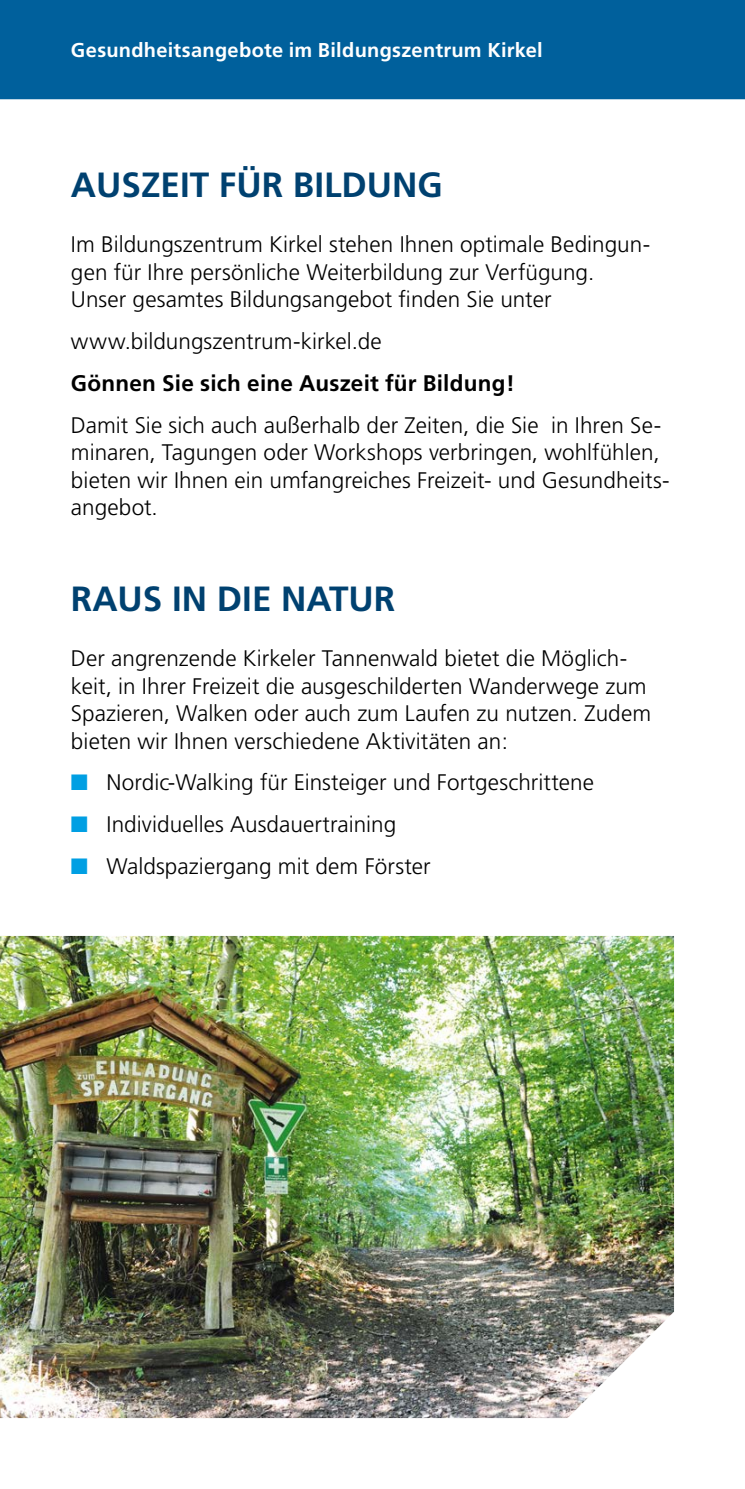
<style>
.page{position:relative;width:745px;height:1489px;background:#fff}
.page>*{position:absolute;margin:0;border:0;box-sizing:border-box;transform-origin:0 0}
.t1{font:700 35px "Frutiger";color:#004170}
.t2{font:300 22.5px/27.5px "Frutiger";color:#000}
.t3{font:700 22.5px "Frutiger";letter-spacing:.01em;color:#000}
.t4{font:700 20px "Frutiger";letter-spacing:.015em;color:#fff}
.s1{color:#009fe3}
</style>
<div class="page">
<div style="left:0;top:0;width:744px;height:99px;background:#00609c"></div>
<img style="left:0;top:935px;width:673px;height:482px">
<p class="t4" style="left:71px;top:39px;width:473px">Gesundheitsangebote im Bildungszentrum Kirkel</p>
<h1 class="t1" style="left:71px;top:165px;width:373px">AUSZEIT FÜR BILDUNG</h1>
<p class="t2" style="left:71px;top:231px;width:580px">Im Bildungszentrum Kirkel stehen Ihnen optimale Bedingun&shy;gen für Ihre persönliche Weiterbildung zur Verfügung.<br>Unser gesamtes Bildungsangebot finden Sie unter</p>
<p class="t2" style="left:71px;top:327px;width:312px">www.bildungszentrum-kirkel.de</p>
<p class="t3" style="left:71px;top:370px;width:445px">Gönnen Sie sich eine Auszeit für Bildung!</p>
<p class="t2" style="left:71px;top:411px;width:599px">Damit Sie sich auch außerhalb der Zeiten, die Sie in Ihren Se&shy;minaren, Tagungen oder Workshops verbringen, wohlfühlen, bieten wir Ihnen ein umfangreiches Freizeit- und Gesundheits&shy;angebot.</p>
<h1 class="t1" style="left:71px;top:578px;width:325px">RAUS IN DIE NATUR</h1>
<p class="t2" style="left:71px;top:644px;width:581px">Der angrenzende Kirkeler Tannenwald bietet die Möglich&shy;keit, in Ihrer Freizeit die ausgeschilderten Wanderwege zum Spazieren, Walken oder auch zum Laufen zu nutzen. Zudem bieten wir Ihnen verschiedene Aktivitäten an:</p>
<p class="t2" style="left:71px;top:768px;width:524px"><span class="s1">■</span> Nordic-Walking für Einsteiger und Fortgeschrittene</p>
<p class="t2" style="left:71px;top:810px;width:326px"><span class="s1">■</span> Individuelles Ausdauertraining</p>
<p class="t2" style="left:71px;top:852px;width:361px"><span class="s1">■</span> Waldspaziergang mit dem Förster</p>
</div>
